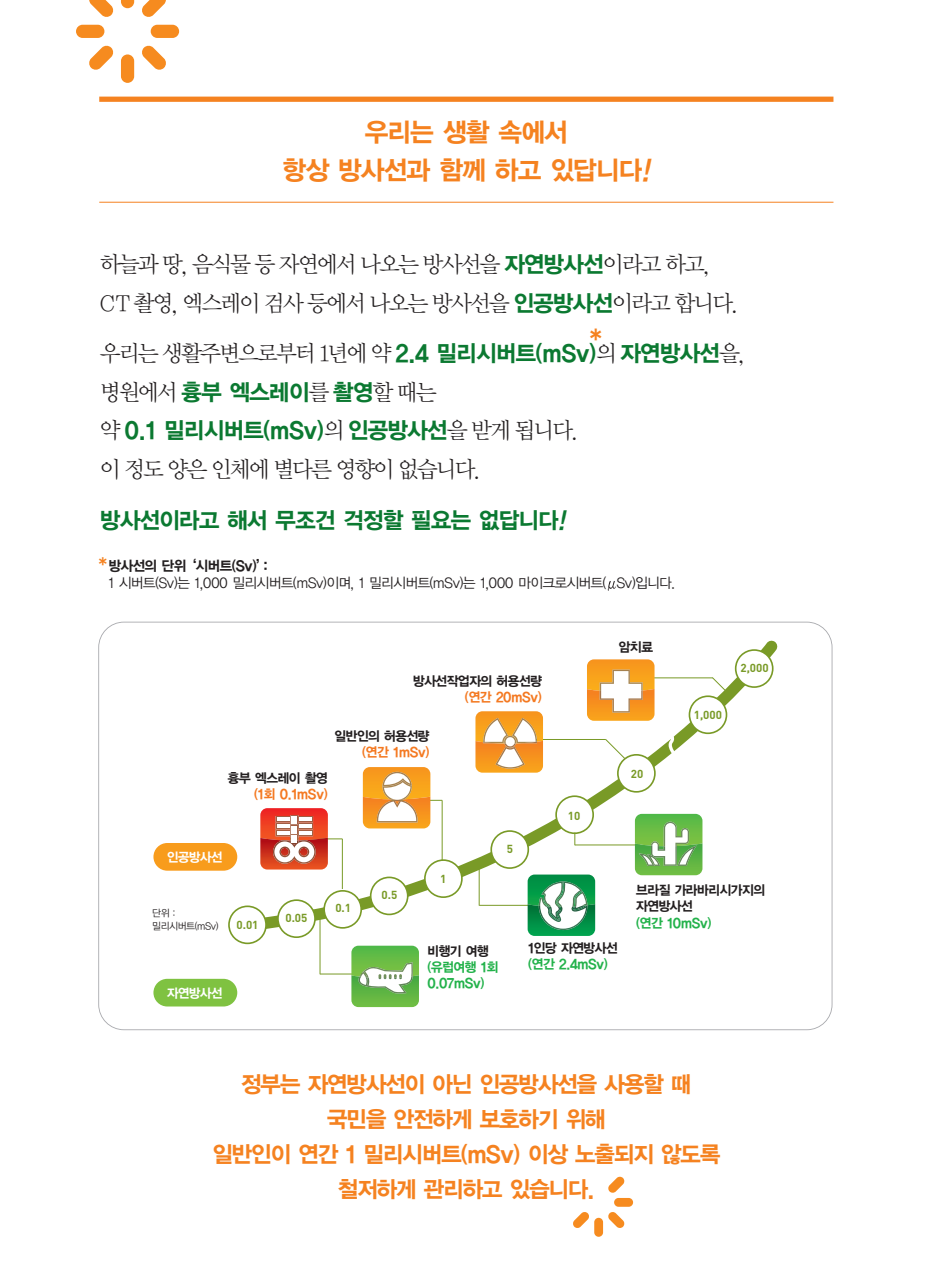
<style>
.page{position:relative;width:933px;height:1275px;background:#fff}
.page>*{position:absolute;margin:0;border:0;box-sizing:border-box;transform-origin:0 0}
.t1{font:30.45px "YGO13";color:#f58220}
.t2{font:26.25px/38.5px "YGO15";letter-spacing:-.115em;color:#f58220;text-align:center}
.t3{font:22.75px/38.5px "Y Mj O12";letter-spacing:-.15em;color:#231f20}
.t4{font:22.75px/35px "YGO15";letter-spacing:-.13em;color:#f58220;text-align:center}
.t5{font:22.75px "YGO15";letter-spacing:-.115em;color:#0b7931}
.t6{font:21px "YGO13";color:#f58220}
.t7{font:14px "YGO12";letter-spacing:-.12em;color:#231f20}
.t8{font:14px "YGO15";letter-spacing:-.13em;color:#231f20}
.t9{font:13.12px/16.4px "YGO15";letter-spacing:-.13em;color:#231f20}
.t10{font:13.12px/16.4px "YGO15";letter-spacing:-.13em;color:#23b24b}
.t11{font:13.12px "YGO15";letter-spacing:-.13em;color:#f47921}
.t12{font:12.78px "YGO15";letter-spacing:-.13em;color:#fff}
.t13{font:700 11.55px "DIN";color:#799a27}
.t14{font:9.8px/13.1px "YGO12";letter-spacing:-.12em;color:#231f20}
.s1{font-style:italic}
.s2{font-family:"YGO15";color:#0b7931}
.s3{font-family:"Y Mj O12";color:#231f20}
</style>
<div class="page">
<div style="left:99px;top:97px;width:734px;height:5px;background:#f58220"></div>
<hr style="left:99px;top:202px;width:734px;height:1px;background:#f58220">
<svg style="left:121px;top:0;width:13px;height:8px"></svg>
<svg style="left:89px;top:0;width:25px;height:17px"></svg>
<div style="left:76px;top:25px;width:28px;height:13px;background:#f68b1f;border-radius:7px"></div>
<svg style="left:89px;top:45px;width:25px;height:25px"></svg>
<div style="left:121px;top:54px;width:13px;height:29px;background:#f68b1f;border-radius:7px"></div>
<svg style="left:142px;top:45px;width:24px;height:25px"></svg>
<div style="left:151px;top:25px;width:28px;height:13px;background:#f68b1f;border-radius:7px"></div>
<svg style="left:142px;top:0;width:24px;height:17px"></svg>
<div style="left:98px;top:622px;width:734px;height:408px;border:2px solid #a8a9ad;border-radius:26px"></div>
<svg style="left:608px;top:581px;width:7px;height:10px"></svg>
<svg style="left:265px;top:641px;width:513px;height:291px"></svg>
<svg style="left:668px;top:732px;width:6px;height:22px"></svg>
<svg style="left:277px;top:899px;width:39px;height:39px"></svg>
<svg style="left:323px;top:890px;width:39px;height:39px"></svg>
<svg style="left:370px;top:877px;width:38px;height:38px"></svg>
<svg style="left:424px;top:859px;width:39px;height:39px"></svg>
<svg style="left:735px;top:649px;width:38px;height:39px"></svg>
<svg style="left:228px;top:905px;width:39px;height:39px"></svg>
<div style="left:153px;top:843px;width:84px;height:28px;background:#f89c1c;border-radius:14px"></div>
<div style="left:153px;top:979px;width:84px;height:27px;background:#7fc241;border-radius:14px"></div>
<svg style="left:688px;top:676px;width:39px;height:58px"></svg>
<hr style="left:654px;top:677px;width:58px;height:1px;background:#799a27">
<svg style="left:604px;top:738px;width:51px;height:55px"></svg>
<hr style="left:527px;top:739px;width:79px;height:1px;background:#799a27">
<hr style="left:378px;top:800px;width:64px;height:1px;background:#799a27">
<hr style="left:442px;top:800px;width:1px;height:61px;background:#799a27">
<hr style="left:278px;top:838px;width:64px;height:1px;background:#799a27">
<hr style="left:342px;top:839px;width:1px;height:50px;background:#799a27">
<hr style="left:479px;top:905px;width:51px;height:1px;background:#799a27">
<hr style="left:479px;top:863px;width:1px;height:43px;background:#799a27">
<hr style="left:320px;top:973px;width:51px;height:1px;background:#799a27">
<hr style="left:319px;top:916px;width:1px;height:58px;background:#799a27">
<hr style="left:575px;top:844px;width:65px;height:1px;background:#799a27">
<svg style="left:587px;top:659px;width:67px;height:62px"></svg>
<svg style="left:475px;top:711px;width:68px;height:62px"></svg>
<svg style="left:363px;top:767px;width:67px;height:61px"></svg>
<svg style="left:260px;top:808px;width:68px;height:61px;background:#db6350"></svg>
<div style="left:292px;top:835px;width:5px;height:8px;background:#fff"></div>
<hr style="left:277px;top:817px;width:12px;height:4px;background:#fff">
<hr style="left:277px;top:824px;width:12px;height:4px;background:#fff">
<hr style="left:277px;top:831px;width:12px;height:4px;background:#fff">
<hr style="left:299px;top:817px;width:13px;height:4px;background:#fff">
<hr style="left:299px;top:824px;width:13px;height:4px;background:#fff">
<hr style="left:299px;top:831px;width:13px;height:4px;background:#fff">
<svg style="left:351px;top:946px;width:68px;height:61px"></svg>
<svg style="left:490px;top:795px;width:105px;height:141px"></svg>
<svg style="left:635px;top:814px;width:67px;height:61px"></svg>
<svg style="left:573px;top:1212px;width:16px;height:16px"></svg>
<div style="left:594px;top:1218px;width:9px;height:19px;background:#f68b1f;border-radius:4px"></div>
<svg style="left:608px;top:1212px;width:16px;height:16px"></svg>
<div style="left:614px;top:1198px;width:19px;height:9px;background:#f68b1f;border-radius:4px"></div>
<svg style="left:608px;top:1176px;width:16px;height:17px"></svg>
<p class="t2" style="left:282px;top:113px;width:378px">우리는 생활 속에서<br>항상 방사선과 함께 하고 있답니다<span class="s1">!</span></p>
<p class="t3" style="left:99px;top:245px;width:642px">하늘과 땅, 음식물 등 자연에서 나오는 방사선을 <span class="s2">자연방사선</span>이라고 하고,<br>CT 촬영, 엑스레이 검사 등에서 나오는 방사선을 <span class="s2">인공방사선</span>이라고 합니다.</p>
<p class="t3" style="left:99px;top:334px;width:648px">우리는 생활주변으로부터 1년에 약 <span class="s2">2.4 밀리시버트(mSv)</span>의 <span class="s2">자연방사선</span>을, 병원에서 <span class="s2">흉부 엑스레이</span>를 <span class="s2">촬영</span>할 때는</p>
<p class="t5" style="left:99px;top:416px;width:482px"><span class="s3">약</span> 0.1 밀리시버트(mSv)<span class="s3">의</span> 인공방사선<span class="s3">을 받게 됩니다.</span></p>
<p class="t3" style="left:99px;top:450px;width:384px">이 정도 양은 인체에 별다른 영향이 없습니다.</p>
<p class="t5" style="left:99px;top:506px;width:475px">방사선이라고 해서 무조건 걱정할 필요는 없답니다<span class="s1">!</span></p>
<h1 class="t1" style="left:588px;top:325px;width:17px">*</h1>
<p class="t6" style="left:98px;top:554px;width:12px">*</p>
<p class="t8" style="left:108px;top:557px;width:163px">방사선의 단위‘시버트(Sv)’:</p>
<p class="t7" style="left:108px;top:574px;width:569px">1 시버트(Sv)는 1,000 밀리시버트(mSv)이며, 1 밀리시버트(mSv)는 1,000 마이크로시버트( Sv)입니다.</p>
<p class="t9" style="left:412px;top:672px;width:132px">방사선작업자의 허용선량</p>
<p class="t11" style="left:464px;top:689px;width:80px">(연간 20mSv)</p>
<p class="t9" style="left:334px;top:727px;width:98px">일반인의 허용선량</p>
<p class="t11" style="left:361px;top:744px;width:70px">(연간 1mSv)</p>
<p class="t9" style="left:227px;top:769px;width:103px">흉부 엑스레이 촬영</p>
<p class="t11" style="left:253px;top:786px;width:76px">(1회 0.1mSv)</p>
<p class="t12" style="left:166px;top:849px;width:58px">인공방사선</p>
<p class="t14" style="left:152px;top:907px;width:69px">단위 : 밀리시버트(mSv)</p>
<p class="t13" style="left:236px;top:918px;width:24px">0.01</p>
<p class="t13" style="left:285px;top:911px;width:24px">0.05</p>
<p class="t13" style="left:335px;top:901px;width:17px">0.1</p>
<p class="t13" style="left:381px;top:889px;width:17px">0.5</p>
<p class="t13" style="left:440px;top:872px;width:8px">1</p>
<p class="t13" style="left:507px;top:842px;width:8px">5</p>
<p class="t13" style="left:568px;top:809px;width:14px">10</p>
<p class="t9" style="left:618px;top:639px;width:37px">암치료</p>
<p class="t13" style="left:631px;top:767px;width:14px">20</p>
<p class="t13" style="left:693px;top:708px;width:30px">1,000</p>
<p class="t13" style="left:740px;top:661px;width:30px">2,000</p>
<p class="t9" style="left:635px;top:882px;width:132px">브라질 가라바리시가지의 자연방사선</p>
<p class="t10" style="left:635px;top:915px;width:78px">(연간 10mSv)</p>
<p class="t12" style="left:166px;top:985px;width:58px">자연방사선</p>
<p class="t9" style="left:427px;top:942px;width:64px">비행기 여행</p>
<p class="t10" style="left:427px;top:959px;width:74px">(유럽여행 1회<br>0.07mSv)</p>
<p class="t9" style="left:527px;top:939px;width:92px">1인당 자연방사선</p>
<p class="t10" style="left:527px;top:956px;width:83px">(연간 2.4mSv)</p>
<p class="t4" style="left:211px;top:1067px;width:511px">정부는 자연방사선이 아닌 인공방사선을 사용할 때 국민을 안전하게 보호하기 위해<br>일반인이 연간 1 밀리시버트(mSv) 이상 노출되지 않도록 철저하게 관리하고 있습니다.</p>
</div>
